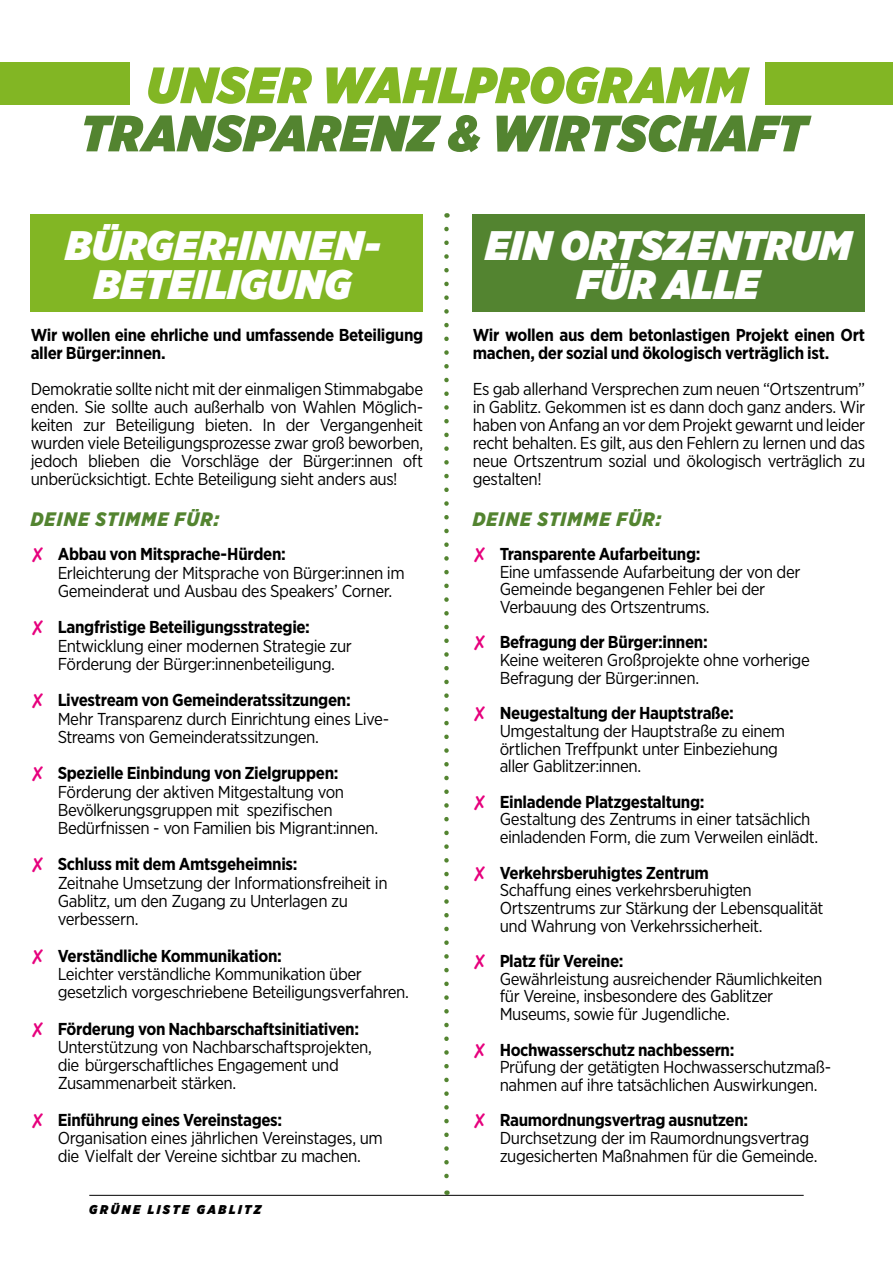
<style>
.page{position:relative;width:893px;height:1263px;background:#fff}
.page>*{position:absolute;margin:0;border:0;box-sizing:border-box;transform-origin:0 0}
.t1{font:italic 900 51px "Gotham Narrow";letter-spacing:.01em;color:#538430}
.t2{font:italic 900 51px "Gotham Narrow";letter-spacing:.02em;color:#82b624}
.t3{font:italic 900 41.25px/39px "Gotham Narrow";letter-spacing:.015em;color:#fff;text-align:center}
.t4{font:italic 900 19.5px "Gotham Narrow";letter-spacing:.06em;color:#538430}
.t5{font:17.25px/18.3px "Gotham Narrow";letter-spacing:-.025em;color:#000}
.t6{font:700 17.25px/18px "Gotham Narrow";letter-spacing:-.02em;color:#000}
.t7{font:italic 900 12.75px "Gotham Narrow";letter-spacing:.195em;color:#000}
.s1{color:#e6007d}
.s2{font-weight:700}
</style>
<div class="page">
<div style="left:765px;top:62px;width:128px;height:43px;background:#82b624"></div>
<hr style="left:89px;top:1195px;width:715px;height:1px;background:#000">
<div style="left:0;top:62px;width:130px;height:43px;background:#82b624"></div>
<svg style="left:444px;top:229px;width:5px;height:966px"></svg>
<div style="left:31px;top:214px;width:392px;height:98px;background:#82b624"></div>
<div style="left:473px;top:214px;width:392px;height:98px;background:#538430"></div>
<h1 class="t2" style="left:147px;top:51px;width:601px">UNSER WAHLPROGRAMM</h1>
<h1 class="t1" style="left:80px;top:99px;width:728px">TRANSPARENZ &amp; WIRTSCHAFT</h1>
<h2 class="t3" style="left:66px;top:225px;width:316px">BÜRGER:INNEN-<br>BETEILIGUNG</h2>
<p class="t6" style="left:31px;top:326px;width:394px">Wir wollen eine ehrliche und umfassende Beteiligung aller Bürger:innen.</p>
<p class="t5" style="left:31px;top:380px;width:394px;text-align:justify">Demokratie sollte nicht mit der einmaligen Stimmabgabe enden. Sie sollte auch außerhalb von Wahlen Möglich&shy;keiten zur Beteiligung bieten. In der Vergangenheit wurden viele Beteiligungsprozesse zwar groß beworben, jedoch blieben die Vorschläge der Bürger:innen oft unberücksichtigt. Echte Beteiligung sieht anders aus!</p>
<p class="t4" style="left:31px;top:506px;width:190px">DEINE STIMME FÜR:</p>
<p class="t5" style="left:58px;top:545px;width:349px;text-indent:-27px"><span class="s1">✘</span> <span class="s2">Abbau von Mitsprache-Hürden:<br></span>Erleichterung der Mitsprache von Bürger:innen im<br>Gemeinderat und Ausbau des Speakers’ Corner.</p>
<p class="t5" style="left:58px;top:618px;width:296px;text-indent:-27px"><span class="s1">✘</span> <span class="s2">Langfristige Beteiligungsstrategie:<br></span>Entwicklung einer modernen Strategie zur<br>Förderung der Bürger:innenbeteiligung.</p>
<p class="t5" style="left:58px;top:691px;width:333px;text-indent:-27px"><span class="s1">✘</span> <span class="s2">Livestream von Gemeinderatssitzungen:<br></span>Mehr Transparenz durch Einrichtung eines Live-<br>Streams von Gemeinderatssitzungen.</p>
<p class="t5" style="left:58px;top:764px;width:322px;text-indent:-27px"><span class="s1">✘</span> <span class="s2">Spezielle Einbindung von Zielgruppen:<br></span>Förderung der aktiven Mitgestaltung von Bevölkerungsgruppen mit spezifischen Bedürfnissen - von Familien bis Migrant:innen.</p>
<p class="t5" style="left:58px;top:855px;width:331px;text-indent:-27px"><span class="s1">✘</span> <span class="s2">Schluss mit dem Amtsgeheimnis:<br></span>Zeitnahe Umsetzung der Informationsfreiheit in Gablitz, um den Zugang zu Unterlagen zu verbessern.</p>
<p class="t5" style="left:58px;top:946px;width:353px;text-indent:-27px"><span class="s1">✘</span> <span class="s2">Verständliche Kommunikation:<br></span>Leichter verständliche Kommunikation über gesetzlich vorgeschriebene Beteiligungsverfahren.</p>
<p class="t5" style="left:58px;top:1019px;width:316px;text-indent:-27px"><span class="s1">✘</span> <span class="s2">Förderung von Nachbarschaftsinitiativen:<br></span>Unterstützung von Nachbarschaftsprojekten, die bürgerschaftliches Engagement und Zusammenarbeit stärken.</p>
<p class="t5" style="left:58px;top:1110px;width:327px;text-indent:-27px"><span class="s1">✘</span> <span class="s2">Einführung eines Vereinstages:<br></span>Organisation eines jährlichen Vereinstages, um die Vielfalt der Vereine sichtbar zu machen.</p>
<p class="t7" style="left:89px;top:1200px;width:173px">GRÜNE LISTE GABLITZ</p>
<h2 class="t3" style="left:486px;top:225px;width:367px">EIN ORTSZENTRUM<br>FÜR ALLE</h2>
<p class="t6" style="left:473px;top:326px;width:394px">Wir wollen aus dem betonlastigen Projekt einen Ort machen, der sozial und ökologisch verträglich ist.</p>
<p class="t5" style="left:473px;top:380px;width:394px;text-align:justify">Es gab allerhand Versprechen zum neuen “Ortszentrum” in Gablitz. Gekommen ist es dann doch ganz anders. Wir haben von Anfang an vor dem Projekt gewarnt und leider recht behalten. Es gilt, aus den Fehlern zu lernen und das neue Ortszentrum sozial und ökologisch verträglich zu gestalten!</p>
<p class="t4" style="left:473px;top:506px;width:190px">DEINE STIMME FÜR:</p>
<p class="t5" style="left:500px;top:545px;width:302px;line-height:17.7px;text-indent:-27px"><span class="s1">✘</span> <span class="s2">Transparente Aufarbeitung:<br></span>Eine umfassende Aufarbeitung der von der Gemeinde begangenen Fehler bei der Verbauung des Ortszentrums.</p>
<p class="t5" style="left:500px;top:633px;width:312px;line-height:17.7px;text-indent:-27px"><span class="s1">✘</span> <span class="s2">Befragung der Bürger:innen:<br></span>Keine weiteren Großprojekte ohne vorherige<br>Befragung der Bürger:innen.</p>
<p class="t5" style="left:500px;top:704px;width:287px;line-height:17.7px;text-indent:-27px"><span class="s1">✘</span> <span class="s2">Neugestaltung der Hauptstraße:<br></span>Umgestaltung der Hauptstraße zu einem örtlichen Treffpunkt unter Einbeziehung aller Gablitzer:innen.</p>
<p class="t5" style="left:500px;top:792px;width:320px;line-height:17.7px;text-indent:-27px"><span class="s1">✘</span> <span class="s2">Einladende Platzgestaltung:<br></span>Gestaltung des Zentrums in einer tatsächlich einladenden Form, die zum Verweilen einlädt.</p>
<p class="t5" style="left:500px;top:863px;width:325px;line-height:17.7px;text-indent:-27px"><span class="s1">✘</span> <span class="s2">Verkehrsberuhigtes Zentrum<br></span>Schaffung eines verkehrsberuhigten Ortszentrums zur Stärkung der Lebensqualität und Wahrung von Verkehrssicherheit.</p>
<p class="t5" style="left:500px;top:952px;width:324px;line-height:17.7px;text-indent:-27px"><span class="s1">✘</span> <span class="s2">Platz für Vereine:<br></span>Gewährleistung ausreichender Räumlichkeiten für Vereine, insbesondere des Gablitzer Museums, sowie für Jugendliche.</p>
<p class="t5" style="left:500px;top:1040px;width:333px;line-height:17.7px;text-indent:-27px"><span class="s1">✘</span> <span class="s2">Hochwasserschutz nachbessern:<br></span>Prüfung der getätigten Hochwasserschutzmaß&shy;nahmen auf ihre tatsächlichen Auswirkungen.</p>
<p class="t5" style="left:500px;top:1111px;width:319px;line-height:17.9px;text-indent:-27px"><span class="s1">✘</span> <span class="s2">Raumordnungsvertrag ausnutzen:<br></span>Durchsetzung der im Raumordnungsvertrag zugesicherten Maßnahmen für die Gemeinde.</p>
</div>
